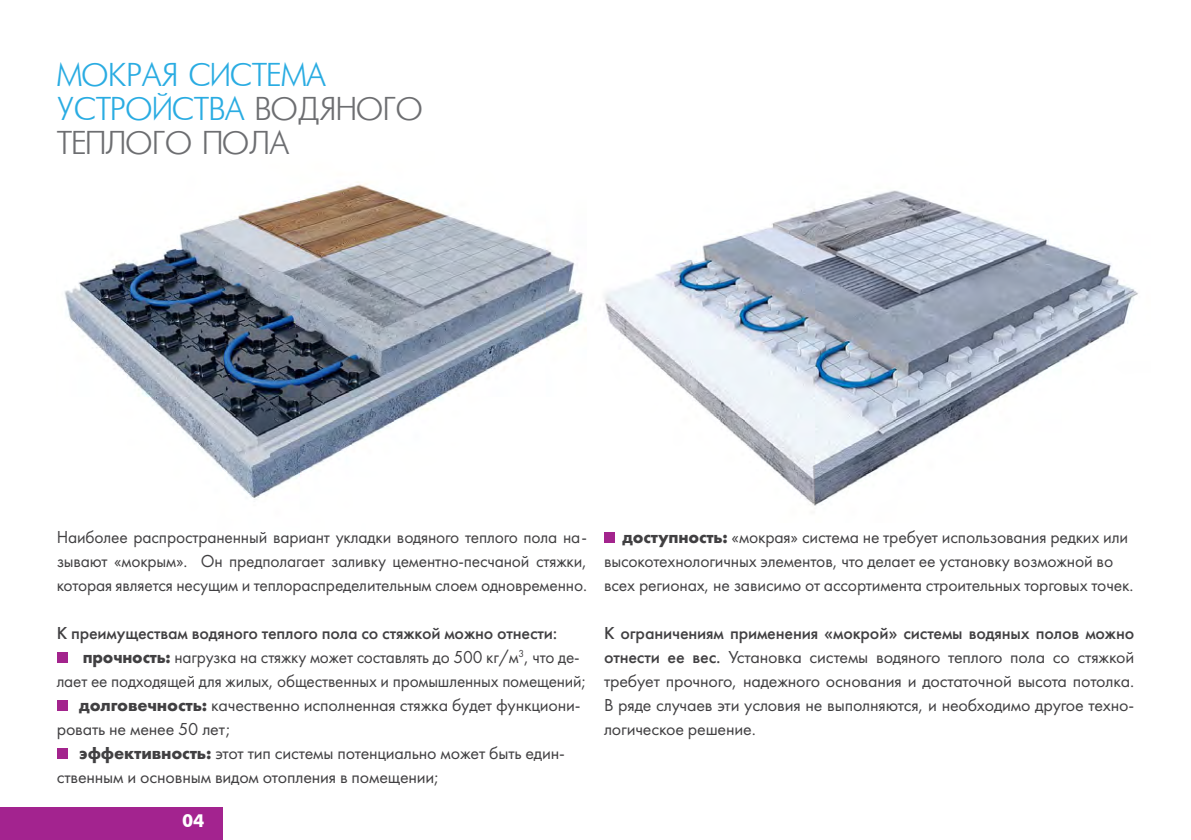
<style>
.page{position:relative;width:1191px;height:840px;background:#fff}
.page>*{position:absolute;margin:0;border:0;box-sizing:border-box;transform-origin:0 0}
.t1{font:300 36px/34px "Futura";letter-spacing:-.01em;color:#2aace2}
.t2{font:18px/24px "Futura New";letter-spacing:-.01em;color:#414042;text-align:justify}
.t3{font:18px "Futura New";letter-spacing:-.01em;color:#414042;scale:.96 1}
.t4{font:500 18px "Futura New";letter-spacing:-.01em;color:#414042}
.t5{font:700 18px "Futura BT";color:#fff}
.s1{color:#6d6e71}
.s2{font-weight:700}
.s3{font-weight:500}
</style>
<div class="page">
<img style="left:604px;top:190px;width:534px;height:316px">
<img style="left:64px;top:182px;width:520px;height:316px">
<div style="left:604px;top:532px;width:11px;height:10px;background:#a3248d"></div>
<div style="left:57px;top:652px;width:10px;height:10px;background:#a3248d"></div>
<div style="left:57px;top:700px;width:10px;height:10px;background:#a3248d"></div>
<div style="left:57px;top:748px;width:10px;height:10px;background:#a3248d"></div>
<div style="left:0;top:806px;width:222px;height:33px;background:#a3238f"></div>
<h1 class="t1" style="left:57px;top:59px;width:368px">МОКРАЯ СИСТЕМА<br>УСТРОЙСТВА <span class="s1">ВОДЯНОГО<br>ТЕПЛОГО ПОЛА</span></h1>
<p class="t2" style="left:57px;top:524px;width:532px">Наиболее распространенный вариант укладки водяного теплого пола на&shy;зывают «мокрым». Он предполагает заливку цементно-песчаной стяжки, которая является несущим и теплораспределительным слоем одновременно.</p>
<p class="t4" style="left:57px;top:622px;width:502px">К преимуществам водяного теплого пола со стяжкой можно отнести:</p>
<p class="t3" style="left:83px;top:646px;width:519px"><span class="s2">прочность:</span> нагрузка на стяжку может составлять до 500 кг/м<sup>3</sup>, что де-</p>
<p class="t3" style="left:57px;top:670px;width:553px">лает ее подходящей для жилых, общественных и промышленных помещений;</p>
<p class="t2" style="left:79px;top:692px;width:503px"><span class="s2">долговечность:</span> качественно исполненная стяжка будет функциони-</p>
<p class="t2" style="left:57px;top:716px;width:176px">ровать не менее 50 лет;</p>
<p class="t2" style="left:79px;top:740px;width:487px"><span class="s2">эффективность:</span> этот тип системы потенциально может быть един-</p>
<p class="t2" style="left:57px;top:764px;width:384px">ственным и основным видом отопления в помещении;</p>
<p class="t5" style="left:182px;top:809px;width:24px">04</p>
<p class="t2" style="left:604px;top:524px;width:531px;text-align:left;text-indent:18px"><span class="s2">доступность:</span> «мокрая» система не требует использования редких или высокотехнологичных элементов, что делает ее установку возможной во всех регионах, не зависимо от ассортимента строительных торговых точек.</p>
<p class="t2" style="left:604px;top:620px;width:532px"><span class="s3">К ограничениям применения «мокрой» системы водяных полов можно отнести ее вес.</span> Установка системы водяного теплого пола со стяжкой требует прочного, надежного основания и достаточной высота потолка.<br>В ряде случаев эти условия не выполняются, и необходимо другое техно&shy;логическое решение.</p>
</div>
